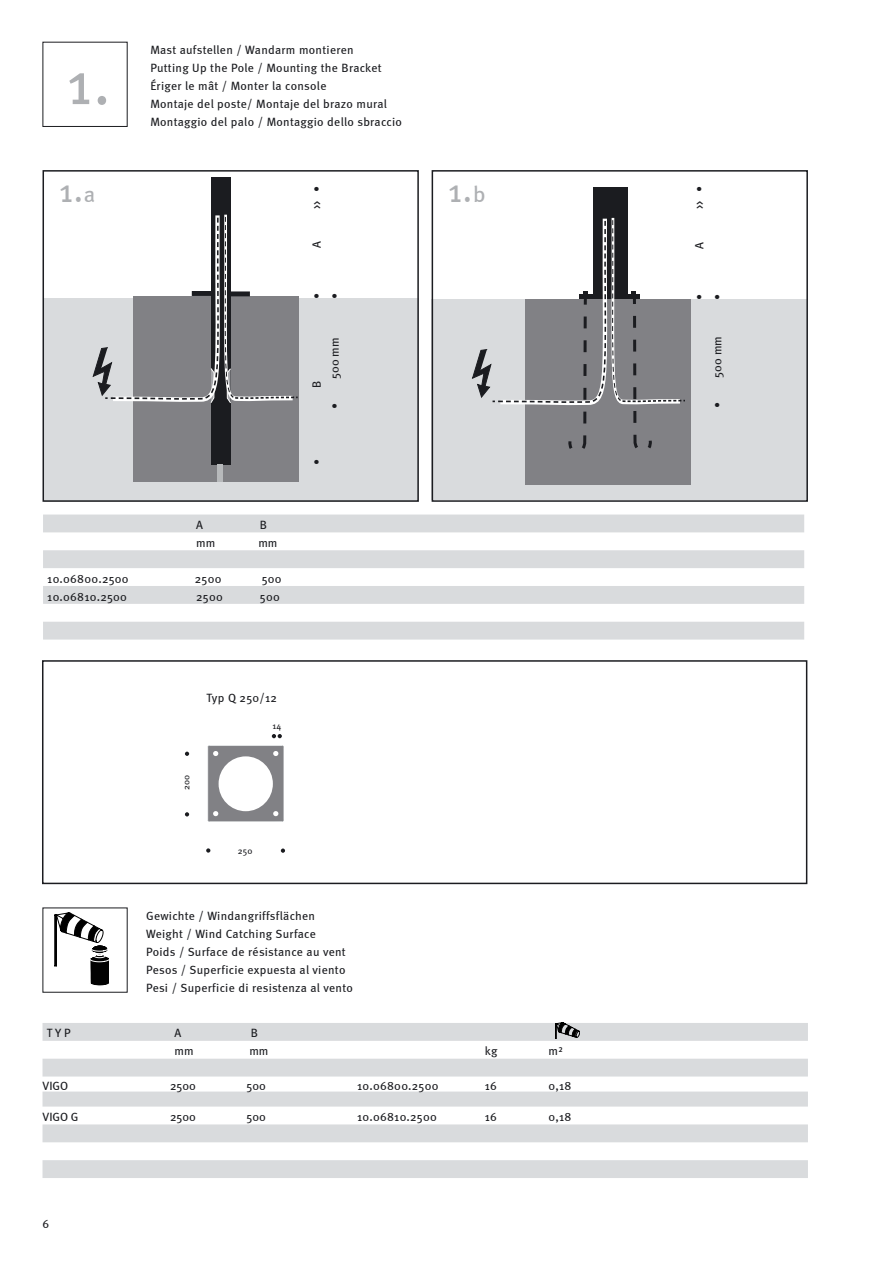
<style>
.page{position:relative;width:893px;height:1263px;background:#fff}
.page>*{position:absolute;margin:0;border:0;box-sizing:border-box;transform-origin:0 0}
.t1{font:60px "Meta";color:#aeb0b3}
.t2{font:33px "Meta";color:#aeb0b3}
.t3{font:12px/18px "Meta";letter-spacing:.025em;color:#1b1c20}
.t4{font:9px "Meta";letter-spacing:.025em;color:#1b1c20}
.s1{font-size:22.5px}
</style>
<div class="page">
<div style="left:44px;top:298px;width:375px;height:204px;background:#d9dbdd"></div>
<div style="left:432px;top:299px;width:375px;height:201px;background:#d9dbdd"></div>
<div style="left:525px;top:299px;width:165px;height:186px;background:#818185"></div>
<div style="left:593px;top:187px;width:34px;height:109px;background:#1b1c20"></div>
<svg style="left:471px;top:213px;width:214px;height:236px"></svg>
<div style="left:43px;top:170px;width:376px;height:332px;border:2px solid #1b1c20"></div>
<svg style="left:55px;top:913px;width:54px;height:73px"></svg>
<div style="left:432px;top:170px;width:376px;height:332px;border:2px solid #1b1c20"></div>
<div style="left:134px;top:296px;width:165px;height:186px;background:#818185"></div>
<div style="left:211px;top:177px;width:20px;height:287px;background:#1b1c20"></div>
<svg style="left:92px;top:214px;width:206px;height:190px"></svg>
<div style="left:230px;top:291px;width:20px;height:5px;border:2px solid #1b1c20"></div>
<div style="left:192px;top:291px;width:20px;height:5px;border:2px solid #1b1c20"></div>
<svg style="left:43px;top:1023px;width:765px;height:155px;fill:#d9dbdd"></svg>
<svg style="left:555px;top:1023px;width:25px;height:15px"></svg>
<svg style="left:43px;top:514px;width:761px;height:125px;fill:#d9dbdd"></svg>
<div style="left:42px;top:660px;width:765px;height:224px;border:2px solid #1b1c20"></div>
<svg style="left:185px;top:752px;width:4px;height:4px"></svg>
<svg style="left:185px;top:812px;width:4px;height:4px"></svg>
<svg style="left:281px;top:848px;width:4px;height:5px"></svg>
<svg style="left:206px;top:848px;width:4px;height:5px"></svg>
<svg style="left:272px;top:734px;width:10px;height:4px"></svg>
<svg style="left:208px;top:745px;width:76px;height:77px"></svg>
<div style="left:218px;top:464px;width:5px;height:18px;background:#b7b9bb"></div>
<h1 class="t1" style="left:67px;top:49px;width:45px">1.</h1>
<h2 class="t2" style="left:59px;top:172px;width:38px">1.<span class="s1">a</span></h2>
<p class="t3" style="left:150px;top:41px;width:253px">Mast aufstellen / Wandarm montieren<br>Putting Up the Pole / Mounting the Bracket Ériger le mât / Monter la console<br>Montaje del poste/ Montaje del brazo mural Montaggio del palo / Montaggio dello sbraccio</p>
<p class="t3" style="left:308px;top:209px;width:25px;rotate:-90deg">&gt;&gt; •</p>
<p class="t3" style="left:196px;top:516px;width:8px">A</p>
<p class="t3" style="left:260px;top:516px;width:9px">B</p>
<p class="t3" style="left:196px;top:534px;width:21px">mm</p>
<p class="t3" style="left:258px;top:534px;width:21px">mm</p>
<p class="t3" style="left:308px;top:248px;width:8px;rotate:-90deg">A</p>
<p class="t3" style="left:308px;top:299px;width:8px;rotate:-90deg">•</p>
<p class="t3" style="left:326px;top:299px;width:8px;rotate:-90deg">•</p>
<p class="t3" style="left:308px;top:388px;width:9px;rotate:-90deg">B</p>
<p class="t3" style="left:326px;top:409px;width:73px;rotate:-90deg">• 500 mm</p>
<p class="t3" style="left:308px;top:465px;width:8px;rotate:-90deg">•</p>
<p class="t3" style="left:47px;top:569px;width:83px">10.06800.2500</p>
<p class="t3" style="left:195px;top:569px;width:28px">2500</p>
<p class="t3" style="left:262px;top:569px;width:21px">500</p>
<p class="t3" style="left:47px;top:587px;width:81px">10.06810.2500</p>
<p class="t3" style="left:196px;top:587px;width:28px">2500</p>
<p class="t3" style="left:260px;top:587px;width:21px">500</p>
<p class="t3" style="left:206px;top:689px;width:72px">Typ Q 250/12</p>
<p class="t4" style="left:181px;top:790px;width:17px;rotate:-90deg">200</p>
<p class="t4" style="left:272px;top:721px;width:10px">14</p>
<p class="t4" style="left:238px;top:845px;width:16px">250</p>
<p class="t3" style="left:146px;top:907px;width:208px">Gewichte / Windangriffsflächen Weight / Wind Catching Surface<br>Poids / Surface de résistance au vent Pesos / Superficie expuesta al viento Pesi / Superficie di resistenza al vento</p>
<h2 class="t2" style="left:448px;top:172px;width:39px">1.<span class="s1">b</span></h2>
<p class="t3" style="left:47px;top:1024px;width:25px">TYP</p>
<p class="t3" style="left:174px;top:1024px;width:8px">A</p>
<p class="t3" style="left:251px;top:1024px;width:9px">B</p>
<p class="t3" style="left:174px;top:1042px;width:21px">mm</p>
<p class="t3" style="left:249px;top:1042px;width:21px">mm</p>
<p class="t3" style="left:485px;top:1042px;width:14px">kg</p>
<p class="t3" style="left:549px;top:1042px;width:16px">m²</p>
<p class="t3" style="left:43px;top:1076px;width:27px">VIGO</p>
<p class="t3" style="left:170px;top:1076px;width:27px">2500</p>
<p class="t3" style="left:247px;top:1076px;width:21px">500</p>
<p class="t3" style="left:357px;top:1076px;width:83px">10.06800.2500</p>
<p class="t3" style="left:485px;top:1076px;width:14px">16</p>
<p class="t3" style="left:549px;top:1076px;width:24px">0,18</p>
<p class="t3" style="left:43px;top:1108px;width:38px">VIGO G</p>
<p class="t3" style="left:170px;top:1108px;width:27px">2500</p>
<p class="t3" style="left:247px;top:1108px;width:21px">500</p>
<p class="t3" style="left:357px;top:1108px;width:81px">10.06810.2500</p>
<p class="t3" style="left:485px;top:1108px;width:14px">16</p>
<p class="t3" style="left:549px;top:1108px;width:24px">0,18</p>
<p class="t3" style="left:43px;top:1215px;width:8px">6</p>
<p class="t3" style="left:690px;top:209px;width:25px;rotate:-90deg">&gt;&gt; •</p>
<p class="t3" style="left:690px;top:249px;width:8px;rotate:-90deg">A</p>
<p class="t3" style="left:690px;top:299px;width:8px;rotate:-90deg">•</p>
<p class="t3" style="left:708px;top:299px;width:8px;rotate:-90deg">•</p>
<p class="t3" style="left:708px;top:408px;width:73px;rotate:-90deg">• 500 mm</p>
</div>
